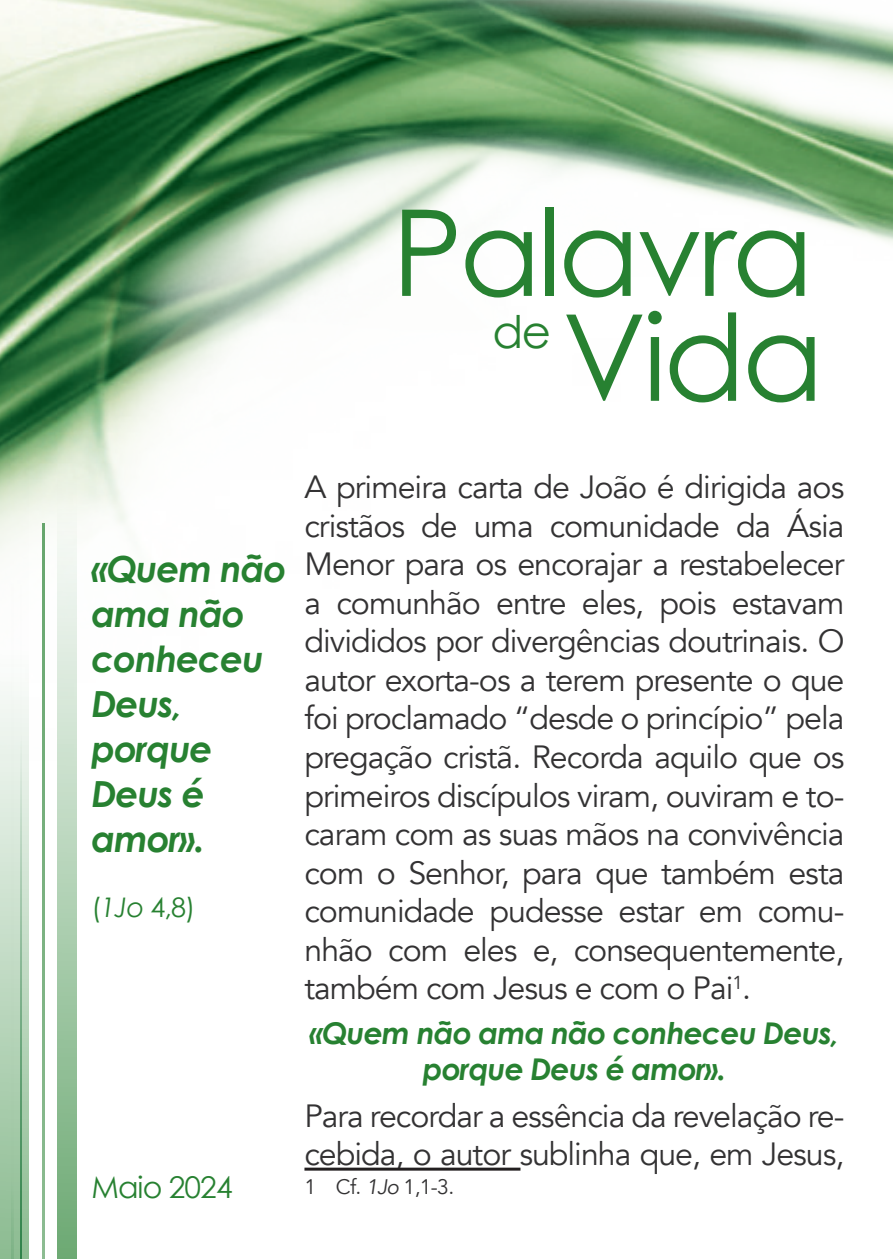
<style>
.page{position:relative;width:893px;height:1259px;background:#fff}
.page>*{position:absolute;margin:0;border:0;box-sizing:border-box;transform-origin:0 0}
.t1{font:120px "Century Gothic";letter-spacing:-.03em;color:#278131}
.t2{font:45px "Century Gothic";color:#278131}
.t3{font:italic 700 36px/45px "Century Gothic";letter-spacing:-.03em;color:#278131}
.t4{font:32.1px/38.4px "Avenir";letter-spacing:-.03em;color:#333233;text-align:justify}
.Versículo_intermédio{font:italic 700 30px/36px "Century Gothic";letter-spacing:-.03em;color:#278131;text-align:center}
.t5{font:30px "Century Gothic";letter-spacing:-.03em;color:#278131}
.t6{font:27px "Century Gothic";color:#278131}
.t7{font:21px "Avenir";color:#333233}
.s1{font-style:italic}
</style>
<div class="page">
<img style="left:0;top:0;width:893px;height:767px">
<hr style="left:304px;top:1167px;width:216px;height:3px;background:#231f20">
<div style="left:57px;top:481px;width:20px;height:778px;background:linear-gradient(to bottom,#fefefd,#6eaa75)"></div>
<svg style="left:0;top:386px;width:29px;height:873px"></svg>
<hr style="left:43px;top:523px;width:2px;height:736px;background:#278131">
<hr style="left:20px;top:585px;width:1px;height:674px;background:#016426">
<hr style="left:11px;top:584px;width:3px;height:675px;background:#016426">
<p class="t1" style="left:392px;top:169px;width:423px">Palavra</p>
<p class="t1" style="left:562px;top:273px;width:263px">Vida</p>
<p class="t2" style="left:492px;top:300px;width:60px">de</p>
<p class="t3" style="left:91px;top:545px;width:197px">«Quem não ama não conheceu<br>Deus, porque<br>Deus é amor».</p>
<p class="t6" style="left:91px;top:888px;width:105px">(<span class="s1">1Jo</span> 4,8)</p>
<p class="t5" style="left:91px;top:1166px;width:143px">Maio 2024</p>
<p class="t4" style="left:304px;top:468px;width:541px">A primeira carta de João é dirigida aos cristãos de uma comunidade da Ásia Menor para os encorajar a restabelecer a comunhão entre eles, pois estavam divididos por divergências doutrinais. O autor exorta-os a terem presente o que foi proclamado “desde o princípio” pela pregação cristã. Recorda aquilo que os primeiros discípulos viram, ouviram e to&shy;caram com as suas mãos na convivência com o Senhor, para que também esta comunidade pudesse estar em comu&shy;nhão com eles e, consequentemente, também com Jesus e com o Pai<sup>1</sup>.</p>
<p class="Versículo_intermédio" style="left:309px;top:1013px;width:532px">«Quem não ama não conheceu Deus, porque Deus é amor».</p>
<p class="t4" style="left:304px;top:1097px;width:541px">Para recordar a essência da revelação re&shy;cebida, o autor sublinha que, em Jesus,</p>
<p class="t7" style="left:304px;top:1174px;width:151px">1 Cf. <span class="s1">1Jo</span> 1,1-3.</p>
</div>
